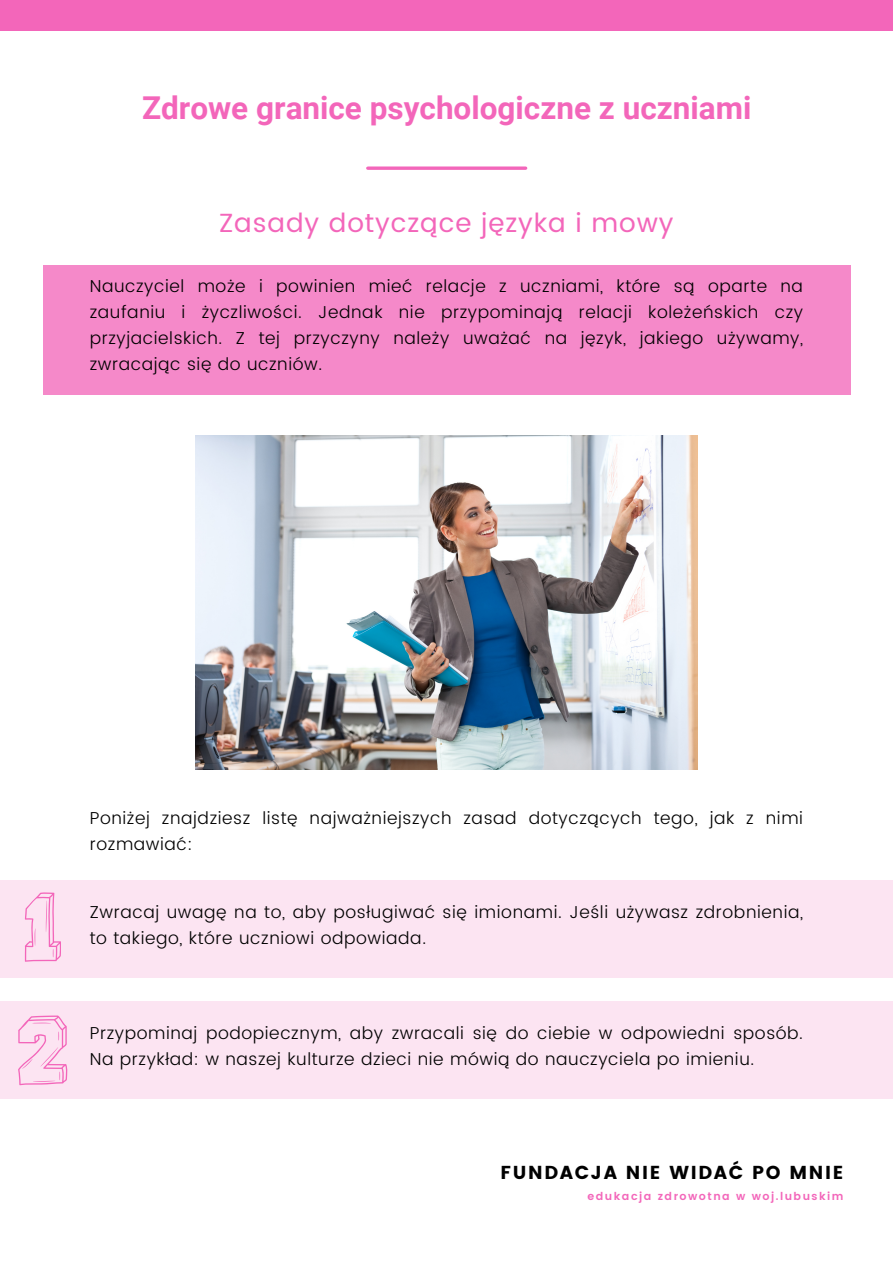
<style>
.page{position:relative;width:893px;height:1264px;background:#fff}
.page>*{position:absolute;margin:0;border:0;box-sizing:border-box;transform-origin:0 0}
.t1{font:700 31.5px "Roboto";color:#f366ba}
.t2{font:26.25px "Poppins";letter-spacing:.035em;color:#f366ba}
.t3{font:18.75px "Poppins";letter-spacing:.09em;color:#000}
.t4{font:300 17.25px/25.8px "Poppins";letter-spacing:.035em;color:#000}
.t5{font:600 10.95px "Poppins";letter-spacing:.135em;color:#f366ba}
</style>
<div class="page">
<div style="left:0;top:0;width:892px;height:31px;background:#f366ba"></div>
<svg style="left:368px;top:166px;width:157px;height:4px"></svg>
<div style="left:43px;top:265px;width:807px;height:129px;background:#f589c9"></div>
<img style="left:196px;top:435px;width:501px;height:334px">
<div style="left:0;top:880px;width:892px;height:97px;background:#fce4f2"></div>
<div style="left:0;top:1001px;width:892px;height:98px;background:#fce4f2"></div>
<svg style="left:25px;top:892px;width:36px;height:69px"></svg>
<svg style="left:18px;top:1015px;width:50px;height:70px"></svg>
<p class="t1" style="left:142px;top:90px;width:610px">Zdrowe granice psychologiczne z uczniami</p>
<p class="t2" style="left:219px;top:207px;width:456px">Zasady dotyczące języka i mowy</p>
<p class="t4" style="left:90px;top:273px;width:714px;text-align:justify">Nauczyciel może i powinien mieć relacje z uczniami, które są oparte na zaufaniu i życzliwości. Jednak nie przypominają relacji koleżeńskich czy przyjacielskich. Z tej przyczyny należy uważać na język, jakiego używamy, zwracając się do uczniów.</p>
<p class="t4" style="left:90px;top:805px;width:714px">Poniżej znajdziesz listę najważniejszych zasad dotyczących tego, jak z nimi rozmawiać:</p>
<p class="t4" style="left:90px;top:899px;width:714px">Zwracaj uwagę na to, aby posługiwać się imionami. Jeśli używasz zdrobnienia, to takiego, które uczniowi odpowiada.</p>
<p class="t4" style="left:90px;top:1020px;width:714px">Przypominaj podopiecznym, aby zwracali się do ciebie w odpowiedni sposób.<br>Na przykład: w naszej kulturze dzieci nie mówią do nauczyciela po imieniu.</p>
<p class="t3" style="left:500px;top:1161px;width:344px">FUNDACJA NIE WIDAĆ PO MNIE</p>
<p class="t5" style="left:587px;top:1190px;width:257px">edukacja zdrowotna w woj.lubuskim</p>
</div>
